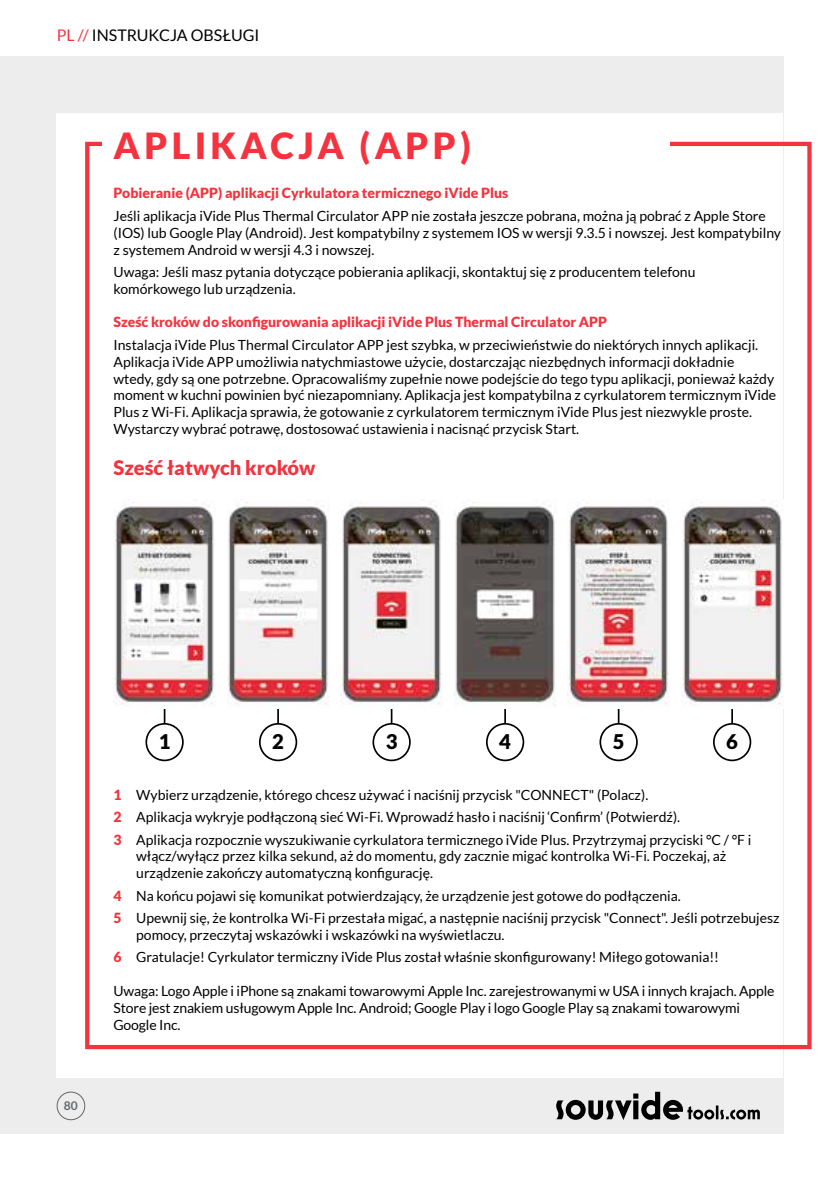
<style>
.page{position:relative;width:840px;height:1191px;background:#fff}
.page>*{position:absolute;margin:0;border:0;box-sizing:border-box;transform-origin:0 0}
.t1{font:900 36px "Lato";letter-spacing:.12em;color:#f5333f}
.t2{font:900 20.2px "Lato";color:#000}
.t3{font:900 20px "Lato";color:#f5333f}
.t4{font:16px "Lato";color:#000}
.t5{font:14px/16.8px "Lato";color:#000}
.t6{font:900 14px "Lato";color:#f5333f}
.t7{font:700 12px "Lato";color:#64666a}
.s1{color:#f5333f}
.s2{font-weight:900;color:#f5333f}
</style>
<div class="page">
<div style="left:0;top:57px;width:782px;height:1077px;background:#ededed"></div>
<div style="left:57px;top:113px;width:725px;height:964px;background:#fff"></div>
<div style="left:85px;top:142px;width:726px;height:907px;border:4px solid #f5333f"></div>
<svg style="left:556px;top:1091px;width:203px;height:29px"></svg>
<div style="left:57px;top:1091px;width:28px;height:29px;border:1px solid #64666a;border-radius:50%"></div>
<div style="left:102px;top:130px;width:567px;height:34px;background:#fff"></div>
<hr style="left:164px;top:692px;width:1px;height:33px;background:#000">
<hr style="left:277px;top:692px;width:2px;height:33px;background:#000">
<hr style="left:390px;top:692px;width:2px;height:33px;background:#000">
<hr style="left:504px;top:692px;width:1px;height:33px;background:#000">
<hr style="left:617px;top:692px;width:2px;height:33px;background:#000">
<hr style="left:730px;top:692px;width:2px;height:33px;background:#000">
<div style="left:145px;top:723px;width:39px;height:38px;border:2px solid #000;border-radius:50%"></div>
<div style="left:259px;top:723px;width:38px;height:38px;border:2px solid #000;border-radius:50%"></div>
<div style="left:372px;top:723px;width:38px;height:38px;border:2px solid #000;border-radius:50%"></div>
<div style="left:485px;top:723px;width:39px;height:38px;border:2px solid #000;border-radius:50%"></div>
<div style="left:599px;top:723px;width:38px;height:38px;border:2px solid #000;border-radius:50%"></div>
<div style="left:712px;top:723px;width:38px;height:38px;border:2px solid #000;border-radius:50%"></div>
<img style="left:113px;top:502px;width:102px;height:207px">
<img style="left:227px;top:502px;width:102px;height:207px">
<img style="left:340px;top:502px;width:102px;height:207px">
<img style="left:454px;top:502px;width:102px;height:207px">
<img style="left:567px;top:502px;width:102px;height:207px">
<img style="left:681px;top:502px;width:101px;height:207px">
<p class="t4" style="left:57px;top:27px;width:204px"><span class="s1">PL //</span> INSTRUKCJA OBSŁUGI</p>
<h1 class="t1" style="left:113px;top:125px;width:359px">APLIKACJA (APP)</h1>
<p class="t6" style="left:113px;top:185px;width:396px">Pobieranie (APP) aplikacji Cyrkulatora termicznego iVide Plus</p>
<p class="t5" style="left:113px;top:207px;width:668px">Jeśli aplikacja iVide Plus Thermal Circulator APP nie została jeszcze pobrana, można ją pobrać z Apple Store (IOS) lub Google Play (Android). Jest kompatybilny z systemem IOS w wersji 9.3.5 i nowszej. Jest kompatybilny z systemem Android w wersji 4.3 i nowszej.</p>
<p class="t5" style="left:113px;top:263px;width:583px">Uwaga: Jeśli masz pytania dotyczące pobierania aplikacji, skontaktuj się z producentem telefonu komórkowego lub urządzenia.</p>
<p class="t6" style="left:113px;top:314px;width:495px">Sześć kroków do skonfigurowania aplikacji iVide Plus Thermal Circulator APP</p>
<p class="t5" style="left:113px;top:336px;width:664px">Instalacja iVide Plus Thermal Circulator APP jest szybka, w przeciwieństwie do niektórych innych aplikacji.<br>Aplikacja iVide APP umożliwia natychmiastowe użycie, dostarczając niezbędnych informacji dokładnie wtedy, gdy są one potrzebne. Opracowaliśmy zupełnie nowe podejście do tego typu aplikacji, ponieważ każdy moment w kuchni powinien być niezapomniany. Aplikacja jest kompatybilna z cyrkulatorem termicznym iVide Plus z Wi-Fi. Aplikacja sprawia, że gotowanie z cyrkulatorem termicznym iVide Plus jest niezwykle proste.<br>Wystarczy wybrać potrawę, dostosować ustawienia i nacisnąć przycisk Start.</p>
<h3 class="t3" style="left:113px;top:456px;width:203px">Sześć łatwych kroków</h3>
<h2 class="t2" style="left:159px;top:729px;width:13px">1</h2>
<h2 class="t2" style="left:272px;top:729px;width:13px">2</h2>
<h2 class="t2" style="left:385px;top:729px;width:13px">3</h2>
<h2 class="t2" style="left:499px;top:729px;width:13px">4</h2>
<h2 class="t2" style="left:612px;top:729px;width:13px">5</h2>
<h2 class="t2" style="left:726px;top:729px;width:13px">6</h2>
<p class="t7" style="left:64px;top:1098px;width:15px">80</p>
<p class="t5" style="left:113px;top:783px;width:639px;line-height:22.4px"><span class="s2">1</span> Wybierz urządzenie, którego chcesz używać i naciśnij przycisk "CONNECT" (Polacz).<br><span class="s2">2</span> Aplikacja wykryje podłączoną sieć Wi-Fi. Wprowadź hasło i naciśnij ‘Confirm’ (Potwierdź).<br><span class="s2">3</span> Aplikacja rozpocznie wyszukiwanie cyrkulatora termicznego iVide Plus. Przytrzymaj przyciski °C / °F i</p>
<p class="t5" style="left:136px;top:847px;width:591px">włącz/wyłącz przez kilka sekund, aż do momentu, gdy zacznie migać kontrolka Wi-Fi. Poczekaj, aż urządzenie zakończy automatyczną konfigurację.</p>
<p class="t5" style="left:113px;top:884px;width:667px;line-height:22.4px"><span class="s2">4</span> Na końcu pojawi się komunikat potwierdzający, że urządzenie jest gotowe do podłączenia.<br><span class="s2">5</span> Upewnij się, że kontrolka Wi-Fi przestała migać, a następnie naciśnij przycisk "Connect". Jeśli potrzebujesz</p>
<p class="t5" style="left:113px;top:923px;width:606px;line-height:22.4px;text-indent:23px">pomocy, przeczytaj wskazówki i wskazówki na wyświetlaczu.<br><span class="s2">6</span> Gratulacje! Cyrkulator termiczny iVide Plus został właśnie skonfigurowany! Miłego gotowania!!</p>
<p class="t5" style="left:113px;top:982px;width:662px">Uwaga: Logo Apple i iPhone są znakami towarowymi Apple Inc. zarejestrowanymi w USA i innych krajach. Apple<br>Store jest znakiem usługowym Apple Inc. Android; Google Play i logo Google Play są znakami towarowymi<br>Google Inc.</p>
</div>
